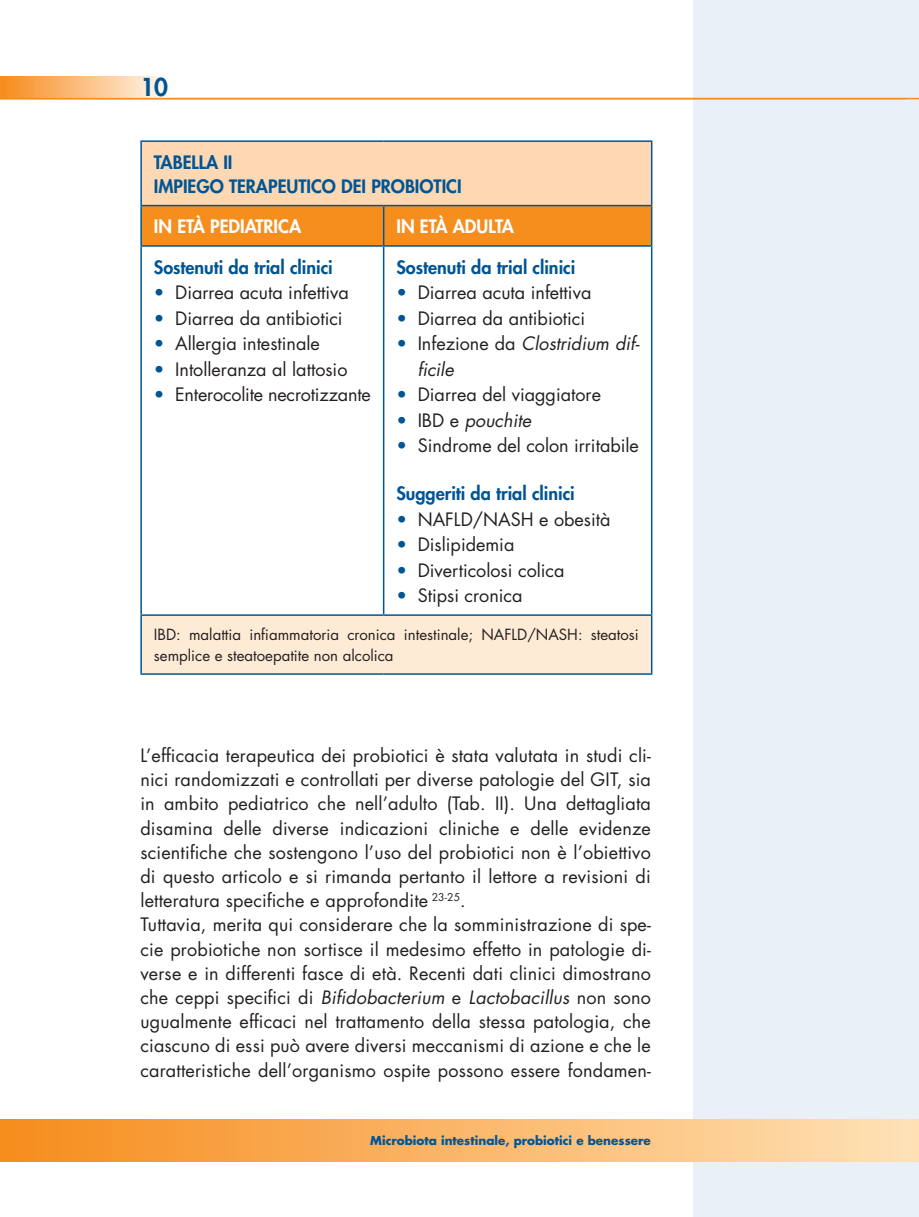
<style>
.page{position:relative;width:919px;height:1217px;background:#fff}
.page>*{position:absolute;margin:0;border:0;box-sizing:border-box;transform-origin:0 0}
.t1{font:800 24px "Futura Std";color:#005595}
.t2{font:18px/24.2px "Futura Std";letter-spacing:.01em;color:#231f20}
.t3{font:800 18px/24px "Futura Std";color:#005595}
.t4{font:italic 18px/25.5px "Futura Std";color:#231f20}
.t5{font:800 18px "Futura Std";color:#fff}
.t6{font:18px "Futura Std";letter-spacing:-.01em;color:#231f20}
.t7{font:15px/21px "Futura Std";color:#231f20}
.t8{font:700 12px "Futura Std";color:#005595}
.s1{color:#005595}
.s2{font-style:normal;color:#005595}
.s3{font-style:normal}
.s4{font-style:italic}
</style>
<div class="page">
<div style="left:693px;top:0;width:213px;height:1216px;background:#e9f0f7"></div>
<div style="left:0;top:77px;width:170px;height:21px;background:linear-gradient(to right,#f78a19,#fff9f2)"></div>
<div style="left:0;top:1118px;width:906px;height:43px;background:linear-gradient(to right,#f68c1c,#ffe0b5)"></div>
<div style="left:906px;top:0;width:12px;height:1216px;background:#e9f0f7"></div>
<hr style="left:0;top:98px;width:918px;height:1px;background:#f68e1e">
<div style="left:906px;top:1118px;width:12px;height:43px;background:#fee1b5"></div>
<div style="left:141px;top:141px;width:510px;height:64px;background:#fdd8b2"></div>
<div style="left:142px;top:206px;width:509px;height:39px;background:#f68e1e"></div>
<svg style="left:382px;top:247px;width:269px;height:367px"></svg>
<div style="left:141px;top:615px;width:510px;height:59px;background:#feebd6"></div>
<hr style="left:140px;top:140px;width:243px;height:2px;background:#005595">
<hr style="left:140px;top:142px;width:2px;height:63px;background:#005595">
<hr style="left:383px;top:140px;width:269px;height:2px;background:#005595">
<hr style="left:651px;top:142px;width:1px;height:63px;background:#005595">
<hr style="left:140px;top:205px;width:243px;height:1px;background:#005595">
<hr style="left:140px;top:206px;width:2px;height:39px;background:#005595">
<hr style="left:383px;top:205px;width:269px;height:1px;background:#005595">
<hr style="left:383px;top:206px;width:1px;height:39px;background:#005595">
<hr style="left:651px;top:206px;width:1px;height:39px;background:#005595">
<hr style="left:140px;top:245px;width:243px;height:2px;background:#005595">
<hr style="left:140px;top:247px;width:2px;height:367px;background:#005595">
<hr style="left:383px;top:245px;width:269px;height:2px;background:#005595">
<hr style="left:383px;top:247px;width:1px;height:367px;background:#005595">
<hr style="left:651px;top:247px;width:1px;height:367px;background:#005595">
<hr style="left:140px;top:614px;width:243px;height:1px;background:#005595">
<hr style="left:140px;top:615px;width:2px;height:58px;background:#005595">
<hr style="left:383px;top:614px;width:269px;height:1px;background:#005595">
<hr style="left:651px;top:615px;width:1px;height:58px;background:#005595">
<hr style="left:140px;top:673px;width:243px;height:1px;background:#005595">
<hr style="left:383px;top:673px;width:269px;height:1px;background:#005595">
<h1 class="t1" style="left:140px;top:72px;width:29px">10</h1>
<p class="t3" style="left:154px;top:150px;width:309px">TABELLA II<br>IMPIEGO TERAPEUTICO DEI PROBIOTICI</p>
<p class="t5" style="left:154px;top:215px;width:149px">IN ETà PEDIATRICA</p>
<p class="t5" style="left:396px;top:215px;width:119px">IN ETà ADULTA</p>
<p class="t3" style="left:154px;top:255px;width:180px">Sostenuti da trial clinici</p>
<p class="t2" style="left:154px;top:280px;width:196px"><span class="s1">•</span> Diarrea acuta infettiva</p>
<p class="t2" style="left:154px;top:306px;width:190px"><span class="s1">•</span> Diarrea da antibiotici</p>
<p class="t2" style="left:154px;top:331px;width:167px"><span class="s1">•</span> Allergia intestinale</p>
<p class="t2" style="left:154px;top:357px;width:195px"><span class="s1">•</span> Intolleranza al lattosio</p>
<p class="t6" style="left:154px;top:383px;width:218px"><span class="s1">•</span> Enterocolite necrotizzante</p>
<p class="t3" style="left:396px;top:255px;width:180px">Sostenuti da trial clinici</p>
<p class="t2" style="left:396px;top:280px;width:196px"><span class="s1">•</span> Diarrea acuta infettiva</p>
<p class="t2" style="left:396px;top:306px;width:190px"><span class="s1">•</span> Diarrea da antibiotici</p>
<p class="t4" style="left:417px;top:331px;width:223px;text-indent:-21px"><span class="s2">•</span> <span class="s3">Infezione da</span> Clostridium dif&shy;ficile</p>
<p class="t2" style="left:396px;top:382px;width:206px"><span class="s1">•</span> Diarrea del viaggiatore</p>
<p class="t4" style="left:396px;top:407px;width:136px"><span class="s2">•</span> <span class="s3">IBD e</span> pouchite</p>
<p class="t2" style="left:396px;top:433px;width:244px"><span class="s1">•</span> Sindrome del colon irritabile</p>
<p class="t3" style="left:396px;top:481px;width:180px">Suggeriti da trial clinici</p>
<p class="t2" style="left:396px;top:507px;width:216px"><span class="s1">•</span> NAFLD/NASH e obesità</p>
<p class="t2" style="left:396px;top:532px;width:119px"><span class="s1">•</span> Dislipidemia</p>
<p class="t2" style="left:396px;top:558px;width:170px"><span class="s1">•</span> Diverticolosi colica</p>
<p class="t2" style="left:396px;top:583px;width:128px"><span class="s1">•</span> Stipsi cronica</p>
<p class="t7" style="left:154px;top:624px;width:486px">IBD: malattia infiammatoria cronica intestinale; NAFLD/NASH: steatosi semplice e steatoepatite non alcolica</p>
<p class="t2" style="left:140px;top:743px;width:512px">L’efficacia terapeutica dei probiotici è stata valutata in studi cli&shy;nici randomizzati e controllati per diverse patologie del GIT, sia in ambito pediatrico che nell’adulto (Tab. II). Una dettagliata disamina delle diverse indicazioni cliniche e delle evidenze scientifiche che sostengono l’uso del probiotici non è l’obiettivo di questo articolo e si rimanda pertanto il lettore a revisioni di letteratura specifiche e approfondite <sup>23-25</sup>.<br>Tuttavia, merita qui considerare che la somministrazione di spe&shy;cie probiotiche non sortisce il medesimo effetto in patologie di&shy;verse e in differenti fasce di età. Recenti dati clinici dimostrano che ceppi specifici di <span class="s4">Bifidobacterium</span> e <span class="s4">Lactobacillus</span> non sono ugualmente efficaci nel trattamento della stessa patologia, che ciascuno di essi può avere diversi meccanismi di azione e che le caratteristiche dell’organismo ospite possono essere fondamen-</p>
<p class="t8" style="left:370px;top:1132px;width:282px">Microbiota intestinale, probiotici e benessere</p>
</div>
